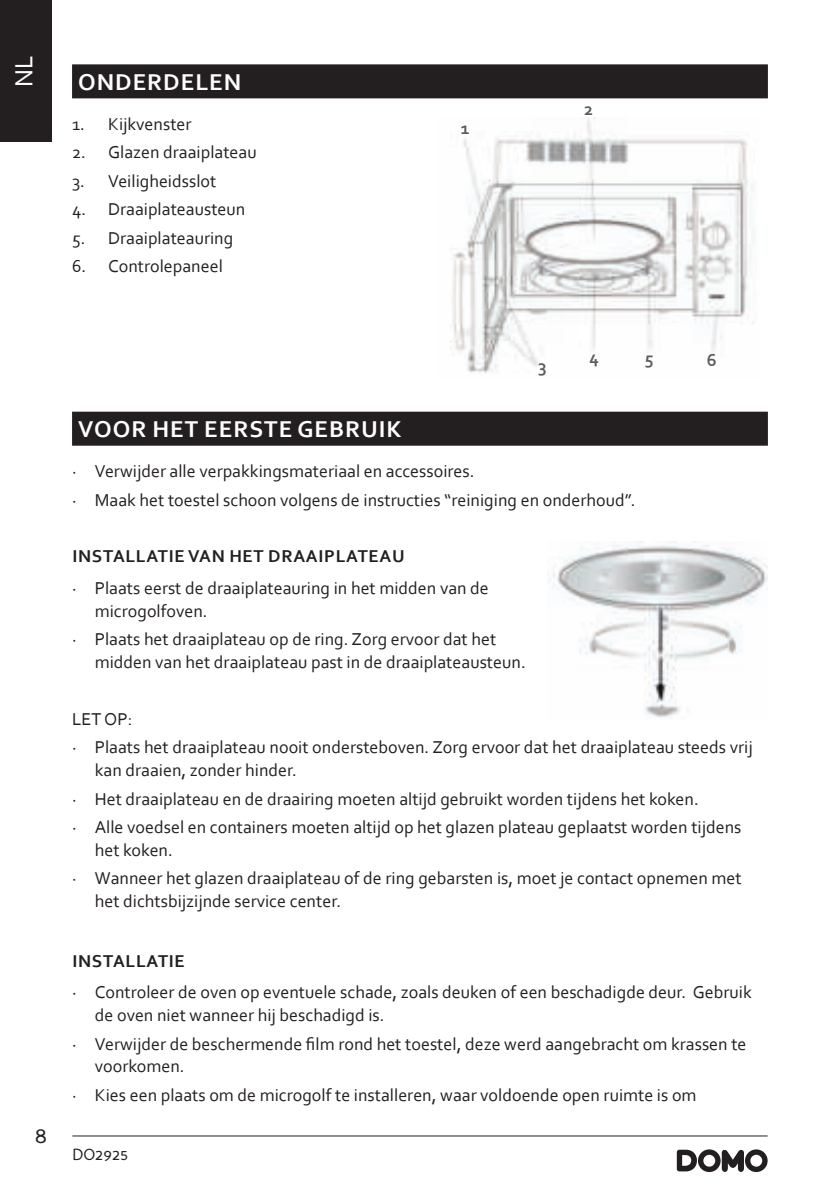
<style>
.page{position:relative;width:840px;height:1191px;background:#fff}
.page>*{position:absolute;margin:0;border:0;box-sizing:border-box;transform-origin:0 0}
.t1{font:26px "Corbel";color:#fff}
.t2{font:700 24px "Corbel";letter-spacing:.04em;color:#fff}
.t3{font:24px "Perspective Sans";color:#231f20}
.t4{font:18px/28.4px "Corbel";color:#231f20}
.t5{font:700 18px "Corbel";letter-spacing:.04em;color:#231f20}
.t6{font:700 18px "Corbel";color:#5c5c5f}
.t7{font:16px "Perspective Sans";color:#231f20}
</style>
<div class="page">
<hr style="left:72px;top:1135px;width:695px;height:1px;background:#231f20">
<svg style="left:676px;top:1149px;width:91px;height:23px"></svg>
<div style="left:0;top:0;width:51px;height:142px;background:#231f20"></div>
<div style="left:72px;top:64px;width:695px;height:34px;background:#231f20"></div>
<div style="left:72px;top:412px;width:695px;height:34px;background:#231f20"></div>
<img style="left:450px;top:118px;width:305px;height:256px">
<img style="left:547px;top:541px;width:220px;height:177px">
<h1 class="t1" style="left:12px;top:87px;width:33px;rotate:-90deg">NL</h1>
<h2 class="t2" style="left:78px;top:70px;width:164px">ONDERDELEN</h2>
<p class="t4" style="left:72px;top:111px;width:121px">1. Kijkvenster</p>
<p class="t4" style="left:72px;top:139px;width:186px">2. Glazen draaiplateau</p>
<p class="t4" style="left:72px;top:167px;width:146px">3. Veiligheidsslot</p>
<p class="t4" style="left:72px;top:196px;width:175px">4. Draaiplateausteun</p>
<p class="t4" style="left:72px;top:224px;width:163px">5. Draaiplateauring</p>
<p class="t4" style="left:72px;top:251px;width:152px">6. Controlepaneel</p>
<p class="t6" style="left:460px;top:119px;width:10px">1</p>
<p class="t6" style="left:584px;top:101px;width:10px">2</p>
<h2 class="t3" style="left:35px;top:1124px;width:14px">8</h2>
<p class="t6" style="left:537px;top:357px;width:10px">3</p>
<p class="t6" style="left:589px;top:348px;width:11px">4</p>
<p class="t6" style="left:644px;top:349px;width:10px">5</p>
<p class="t6" style="left:706px;top:351px;width:11px">6</p>
<h2 class="t2" style="left:78px;top:417px;width:325px">VOOR HET EERSTE GEBRUIK</h2>
<p class="t4" style="left:72px;top:458px;width:565px">· Verwijder alle verpakkingsmateriaal en accessoires.<br>· Maak het toestel schoon volgens de instructies “reiniging en onderhoud”.</p>
<p class="t5" style="left:72px;top:548px;width:333px">INSTALLATIE VAN HET DRAAIPLATEAU</p>
<p class="t4" style="left:95px;top:577px;width:395px;line-height:22.8px;text-indent:-23px">· Plaats eerst de draaiplateauring in het midden van de microgolfoven.</p>
<p class="t4" style="left:95px;top:628px;width:432px;line-height:22.8px;text-indent:-23px">· Plaats het draaiplateau op de ring. Zorg ervoor dat het midden van het draaiplateau past in de draaiplateausteun.</p>
<p class="t4" style="left:72px;top:705px;width:681px">LET OP:<br>· Plaats het draaiplateau nooit ondersteboven. Zorg ervoor dat het draaiplateau steeds vrij</p>
<p class="t4" style="left:72px;top:757px;width:670px;text-indent:23px">kan draaien, zonder hinder.<br>· Het draaiplateau en de draairing moeten altijd gebruikt worden tijdens het koken.<br>· Alle voedsel en containers moeten altijd op het glazen plateau geplaatst worden tijdens</p>
<p class="t4" style="left:72px;top:836px;width:670px;text-indent:23px">het koken.<br>· Wanneer het glazen draaiplateau of de ring gebarsten is, moet je contact opnemen met</p>
<p class="t4" style="left:95px;top:886px;width:248px">het dichtsbijzijnde service center.</p>
<p class="t5" style="left:72px;top:952px;width:114px">INSTALLATIE</p>
<p class="t4" style="left:95px;top:982px;width:658px;line-height:22.8px;text-indent:-23px">· Controleer de oven op eventuele schade, zoals deuken of een beschadigde deur. Gebruik de oven niet wanneer hij beschadigd is.</p>
<p class="t4" style="left:95px;top:1033px;width:653px;line-height:22.8px;text-indent:-23px">· Verwijder de beschermende film rond het toestel, deze werd aangebracht om krassen te voorkomen.</p>
<p class="t4" style="left:72px;top:1081px;width:625px">· Kies een plaats om de microgolf te installeren, waar voldoende open ruimte is om</p>
<p class="t7" style="left:72px;top:1148px;width:58px">DO2925</p>
</div>
